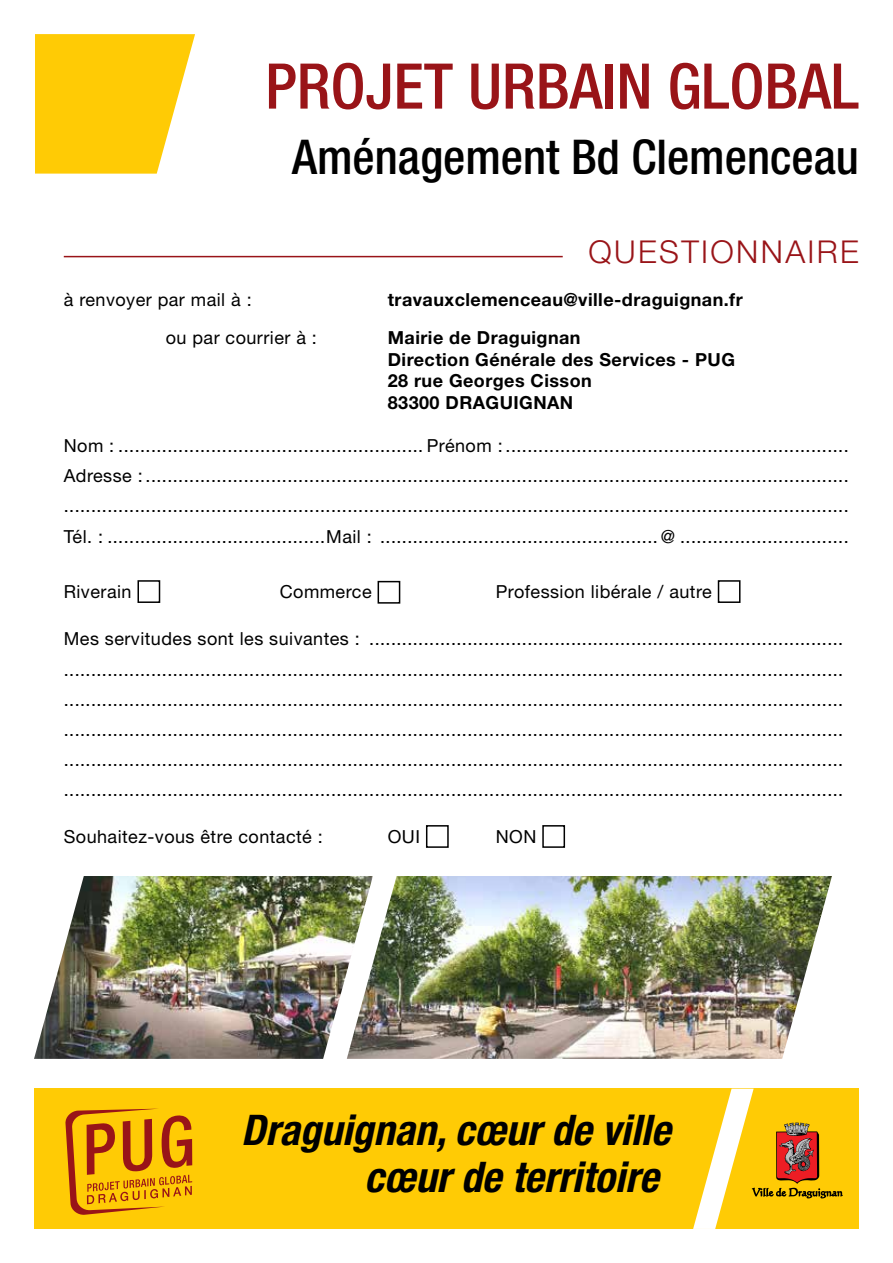
<style>
.page{position:relative;width:893px;height:1263px;background:#fff}
.page>*{position:absolute;margin:0;border:0;box-sizing:border-box;transform-origin:0 0}
.t1{font:500 condensed 63px "Helvetica Neue LT Std";color:#991418}
.t2{font:500 condensed 48px "Helvetica Neue LT Std";color:#000}
.t3{font:italic 700 condensed 42.3px/47.5px "Helvetica Neue LT Std";color:#000;text-align:right}
.t4{font:300 31.5px "Helvetica Neue LT Std";letter-spacing:.075em;color:#991418}
.t5{font:18px/30.2px "Helvetica Neue LT Std";letter-spacing:.025em;color:#000;text-align:justify}
.t6{font:700 18px/21.6px "Helvetica Neue LT Std";letter-spacing:.025em;color:#000}
</style>
<div class="page">
<div style="left:34px;top:1089px;width:825px;height:140px;background:#ffcb05"></div>
<svg style="left:35px;top:34px;width:160px;height:140px;background:#ffd020"></svg>
<svg style="left:693px;top:1088px;width:150px;height:141px"></svg>
<svg style="left:65px;top:1108px;width:127px;height:107px"></svg>
<img style="left:34px;top:876px;width:313px;height:183px">
<img style="left:347px;top:876px;width:485px;height:183px">
<div style="left:137px;top:580px;width:23px;height:23px;border:2px solid #000"></div>
<div style="left:378px;top:581px;width:22px;height:23px;border:2px solid #000"></div>
<div style="left:718px;top:580px;width:22px;height:23px;border:2px solid #000"></div>
<div style="left:426px;top:825px;width:23px;height:23px;border:2px solid #000"></div>
<div style="left:542px;top:825px;width:23px;height:23px;border:2px solid #000"></div>
<hr style="left:64px;top:256px;width:499px;height:1px;background:#991418">
<h1 class="t1" style="left:265px;top:49px;width:595px">PROJET URBAIN GLOBAL</h1>
<h2 class="t2" style="left:292px;top:128px;width:568px">Aménagement Bd Clemenceau</h2>
<h3 class="t4" style="left:588px;top:232px;width:272px">QUESTIONNAIRE</h3>
<p class="t5" style="left:64px;top:284px;width:189px">à renvoyer par mail à :</p>
<p class="t6" style="left:388px;top:288px;width:356px">travauxclemenceau@ville-draguignan.fr</p>
<p class="t5" style="left:166px;top:322px;width:153px">ou par courrier à :</p>
<p class="t6" style="left:388px;top:327px;width:349px">Mairie de Draguignan<br>Direction Générale des Services - PUG<br>28 rue Georges Cisson<br>83300 DRAGUIGNAN</p>
<p class="t5" style="left:64px;top:430px;width:786px">Nom : ........................................................ Prénom : ...............................................................<br>Adresse : ................................................................................................................................. ................................................................................................................................................<br>Tél. : ........................................Mail : ................................................... @ ...............................</p>
<p class="t5" style="left:64px;top:576px;width:69px">Riverain</p>
<p class="t5" style="left:280px;top:577px;width:93px">Commerce</p>
<p class="t5" style="left:496px;top:577px;width:218px">Profession libérale / autre</p>
<p class="t5" style="left:64px;top:624px;width:781px">Mes servitudes sont les suivantes : ....................................................................................... ............................................................................................................................................... ............................................................................................................................................... ............................................................................................................................................... ............................................................................................................................................... ...............................................................................................................................................</p>
<p class="t5" style="left:64px;top:821px;width:261px">Souhaitez-vous être contacté :</p>
<p class="t5" style="left:388px;top:821px;width:34px">OUI</p>
<p class="t5" style="left:496px;top:821px;width:42px">NON</p>
<h3 class="t3" style="left:241px;top:1106px;width:431px">Draguignan, cœur de ville cœur de territoire</h3>
</div>
